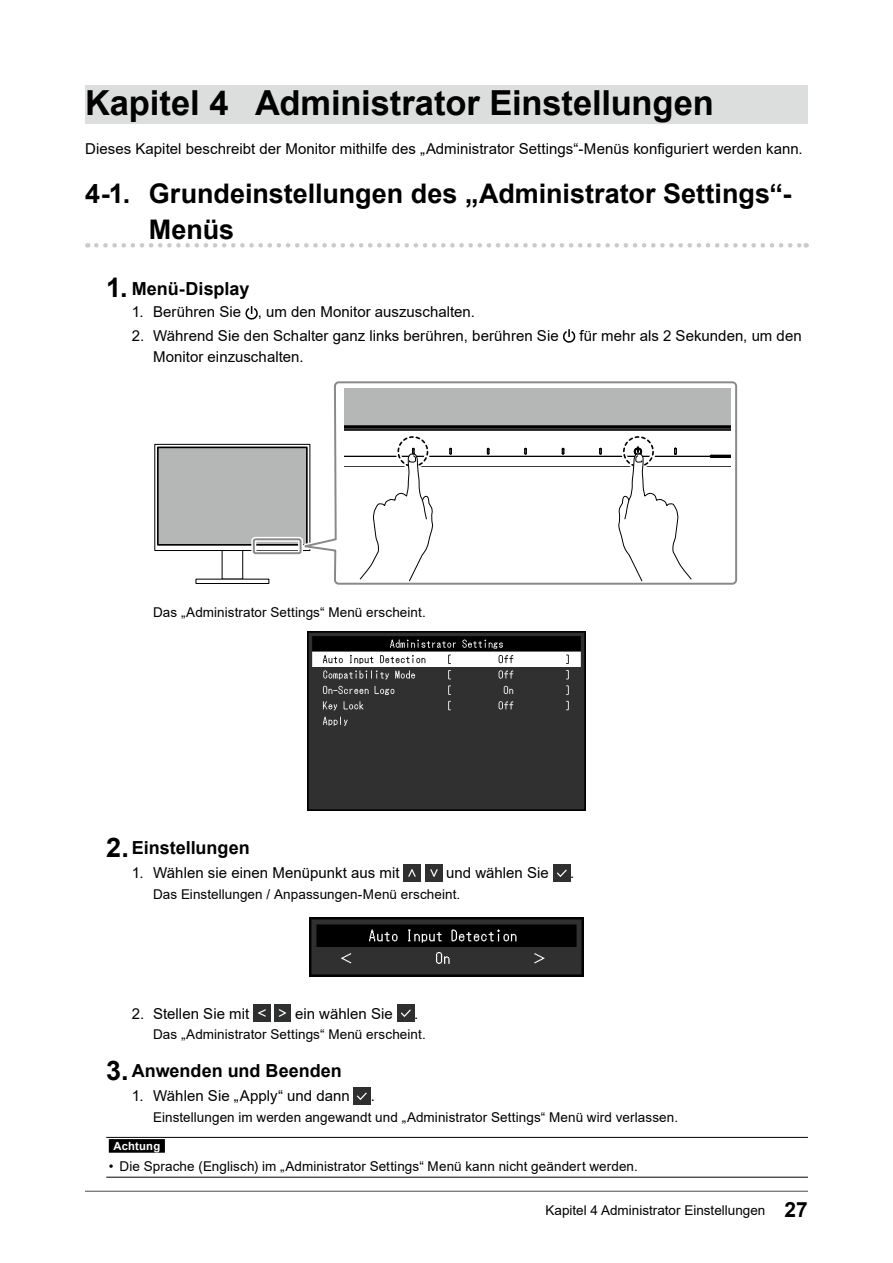
<style>
.page{position:relative;width:893px;height:1263px;background:#fff}
.page>*{position:absolute;margin:0;border:0;box-sizing:border-box;transform-origin:0 0}
.t1{font:700 34.5px "Arial";letter-spacing:-.005em;color:#000}
.t2{font:700 27px/36px "Arial";color:#000}
.t3{font:700 18px "Arial";color:#000}
.t4{font:15px "Arial";color:#000}
.t5{font:13.5px "Arial";letter-spacing:.005em;color:#000}
.t6{font:700 11.25px "Arial";letter-spacing:.02em;color:#fff}
.s1{font-size:27px}
.s2{font-weight:700;font-size:21px}
</style>
<div class="page">
<div style="left:85px;top:85px;width:723px;height:39px;background:#dcdddd"></div>
<svg style="left:96px;top:243px;width:711px;height:5px"></svg>
<svg style="left:245px;top:306px;width:13px;height:14px"></svg>
<svg style="left:563px;top:329px;width:12px;height:14px"></svg>
<div style="left:222px;top:536px;width:21px;height:43px;border:1px solid #000"></div>
<div style="left:196px;top:579px;width:73px;height:5px;border:1px solid #000"></div>
<svg style="left:157px;top:446px;width:121px;height:103px"></svg>
<div style="left:154px;top:444px;width:156px;height:107px;border:1px solid #000"></div>
<div style="left:158px;top:447px;width:149px;height:98px;background:#b5b6b6"></div>
<div style="left:157px;top:447px;width:151px;height:99px;border:2px solid #000"></div>
<div style="left:251px;top:537px;width:52px;height:19px;border:5px solid #fff;border-radius:2px"></div>
<div style="left:253px;top:538px;width:49px;height:16px;border:2px solid #898989;border-radius:2px"></div>
<svg style="left:294px;top:381px;width:444px;height:204px"></svg>
<svg style="left:345px;top:388px;width:385px;height:194px"></svg>
<img style="left:308px;top:631px;width:277px;height:180px">
<img style="left:404px;top:864px;width:17px;height:17px">
<img style="left:425px;top:864px;width:17px;height:17px">
<img style="left:553px;top:864px;width:17px;height:17px">
<img style="left:309px;top:917px;width:275px;height:59px">
<img style="left:253px;top:1005px;width:17px;height:17px">
<img style="left:275px;top:1005px;width:16px;height:17px">
<img style="left:397px;top:1005px;width:17px;height:17px">
<img style="left:354px;top:1087px;width:17px;height:17px">
<hr style="left:106px;top:1137px;width:702px;height:1px;background:#000">
<hr style="left:106px;top:1177px;width:702px;height:1px;background:#000">
<div style="left:109px;top:1139px;width:56px;height:14px;background:#000"></div>
<hr style="left:85px;top:1191px;width:723px;height:1px;background:#595757">
<h1 class="t1" style="left:85px;top:78px;width:630px">Kapitel 4 Administrator Einstellungen</h1>
<p class="t4" style="left:85px;top:138px;width:719px">Dieses Kapitel beschreibt der Monitor mithilfe des „Administrator Settings“-Menüs konfiguriert werden kann.</p>
<h2 class="t2" style="left:149px;top:176px;width:644px;text-indent:-64px">4-1. Grundeinstellungen des „Administrator Settings“-<br>Menüs</h2>
<p class="t3" style="left:106px;top:275px;width:145px"><span class="s1">1.</span> Menü-Display</p>
<p class="t4" style="left:132px;top:302px;width:345px">1. Berühren Sie , um den Monitor auszuschalten.</p>
<p class="t4" style="left:132px;top:325px;width:428px">2. Während Sie den Schalter ganz links berühren, berühren Sie</p>
<p class="t4" style="left:579px;top:325px;width:224px">für mehr als 2 Sekunden, um den</p>
<p class="t4" style="left:153px;top:346px;width:152px">Monitor einzuschalten.</p>
<p class="t5" style="left:153px;top:603px;width:274px">Das „Administrator Settings“ Menü erscheint.</p>
<p class="t3" style="left:106px;top:835px;width:145px"><span class="s1">2.</span>Einstellungen</p>
<p class="t4" style="left:132px;top:863px;width:269px">1. Wählen sie einen Menüpunkt aus mit</p>
<p class="t4" style="left:446px;top:863px;width:104px">und wählen Sie</p>
<p class="t4" style="left:570px;top:863px;width:6px">.</p>
<p class="t5" style="left:153px;top:885px;width:309px">Das Einstellungen / Anpassungen-Menü erscheint.</p>
<p class="t4" style="left:132px;top:1003px;width:119px">2. Stellen Sie mit</p>
<p class="t4" style="left:295px;top:1003px;width:99px">ein wählen Sie</p>
<p class="t4" style="left:414px;top:1003px;width:6px">.</p>
<p class="t5" style="left:153px;top:1025px;width:274px">Das „Administrator Settings“ Menü erscheint.</p>
<p class="t3" style="left:106px;top:1058px;width:237px"><span class="s1">3.</span> Anwenden und Beenden</p>
<p class="t4" style="left:132px;top:1085px;width:219px">1. Wählen Sie „Apply“ und dann</p>
<p class="t4" style="left:371px;top:1085px;width:6px">.</p>
<p class="t5" style="left:153px;top:1108px;width:526px">Einstellungen im werden angewandt und „Administrator Settings“ Menü wird verlassen.</p>
<p class="t6" style="left:113px;top:1138px;width:48px">Achtung</p>
<p class="t5" style="left:109px;top:1157px;width:531px">• Die Sprache (Englisch) im „Administrator Settings“ Menü kann nicht geändert werden.</p>
<p class="t5" style="left:545px;top:1201px;width:264px">Kapitel 4 Administrator Einstellungen <span class="s2">27</span></p>
</div>
